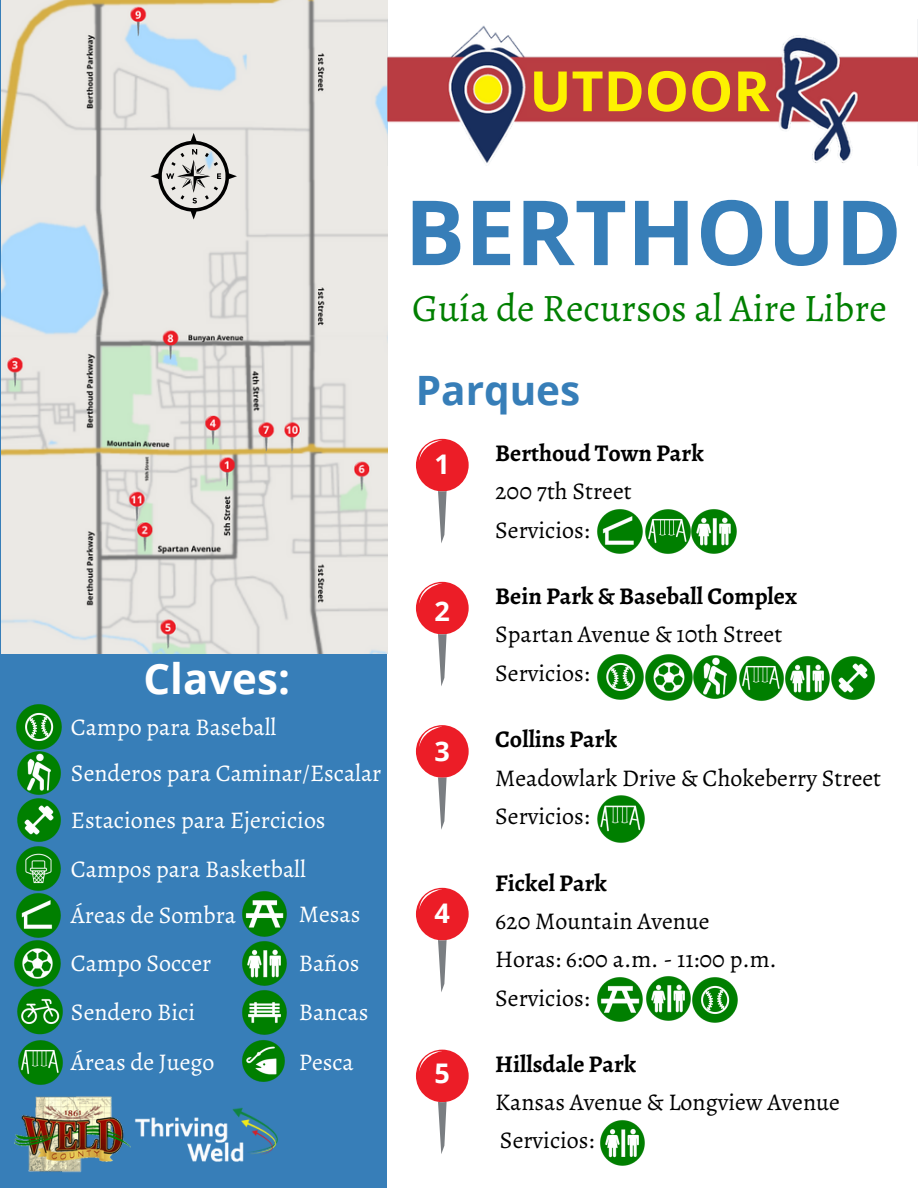
<style>
.page{position:relative;width:918px;height:1188px;background:#fff}
.page>*{position:absolute;margin:0;border:0;box-sizing:border-box;transform-origin:0 0}
.t1{font:700 90px "Open Sans";color:#377eb8}
.t2{font:700 55.65px "Open Sans";color:#fdf200}
.t3{font:700 42px "Open Sans";color:#fff}
.t4{font:700 40.5px "Open Sans";color:#377eb8}
.t5{font:39px "Alegreya";color:#007f00}
.t6{font:700 27px "Open Sans";color:#fff}
.t7{font:24px/38.2px "Alegreya";color:#000}
.t8{font:24px "Alegreya";color:#fff}
.t9{font:700 24px "Alegreya";color:#000}
</style>
<div class="page">
<div style="left:0;top:0;width:387px;height:1188px;background:#377eb8"></div>
<img style="left:2px;top:0;width:385px;height:654px">
<img style="left:387px;top:19px;width:531px;height:147px">
<div style="left:528px;top:63px;width:238px;height:53px;background:#b93d42"></div>
<img style="left:15px;top:1096px;width:116px;height:77px">
<img style="left:135px;top:1107px;width:143px;height:55px">
<img style="left:242px;top:891px;width:45px;height:46px">
<img style="left:16px;top:846px;width:45px;height:92px">
<img style="left:242px;top:1040px;width:43px;height:42px">
<img style="left:242px;top:941px;width:45px;height:45px">
<img style="left:597px;top:509px;width:46px;height:45px">
<img style="left:645px;top:509px;width:92px;height:45px">
<img style="left:18px;top:1040px;width:45px;height:45px">
<svg style="left:150px;top:133px;width:87px;height:87px;background:#c5c3c1"></svg>
<div style="left:416px;top:439px;width:53px;height:52px;background:#ec1d27;border-radius:50%"></div>
<svg style="left:438px;top:491px;width:9px;height:52px"></svg>
<svg style="left:419px;top:440px;width:23px;height:20px"></svg>
<img style="left:645px;top:654px;width:48px;height:47px">
<img style="left:597px;top:654px;width:47px;height:46px">
<img style="left:693px;top:655px;width:44px;height:44px">
<img style="left:739px;top:656px;width:136px;height:45px">
<div style="left:416px;top:582px;width:53px;height:52px;background:#ec1d27;border-radius:50%"></div>
<svg style="left:438px;top:634px;width:9px;height:52px"></svg>
<svg style="left:419px;top:583px;width:23px;height:20px"></svg>
<div style="left:416px;top:725px;width:53px;height:53px;background:#ec1d27;border-radius:50%"></div>
<svg style="left:438px;top:777px;width:9px;height:53px"></svg>
<svg style="left:419px;top:726px;width:23px;height:21px"></svg>
<img style="left:597px;top:795px;width:48px;height:48px">
<img style="left:597px;top:977px;width:46px;height:45px">
<img style="left:646px;top:976px;width:45px;height:45px">
<img style="left:692px;top:977px;width:46px;height:46px">
<img style="left:600px;top:1120px;width:45px;height:46px">
<div style="left:416px;top:888px;width:53px;height:52px;background:#ec1d27;border-radius:50%"></div>
<svg style="left:438px;top:940px;width:9px;height:52px"></svg>
<svg style="left:419px;top:889px;width:23px;height:20px"></svg>
<div style="left:416px;top:1050px;width:53px;height:52px;background:#ec1d27;border-radius:50%"></div>
<svg style="left:438px;top:1102px;width:9px;height:52px"></svg>
<svg style="left:419px;top:1050px;width:23px;height:21px"></svg>
<img style="left:17px;top:989px;width:46px;height:46px">
<img style="left:17px;top:751px;width:44px;height:44px">
<img style="left:242px;top:990px;width:45px;height:45px">
<img style="left:16px;top:704px;width:46px;height:46px">
<img style="left:17px;top:798px;width:44px;height:44px">
<img style="left:14px;top:940px;width:47px;height:47px">
<p class="t2" style="left:529px;top:52px;width:242px">UTDOOR</p>
<p class="t3" style="left:144px;top:649px;width:148px">Claves:</p>
<p class="t8" style="left:71px;top:710px;width:207px">Campo para Baseball</p>
<p class="t8" style="left:71px;top:757px;width:312px">Senderos para Caminar/Escalar</p>
<p class="t8" style="left:71px;top:804px;width:256px">Estaciones para Ejercicios</p>
<p class="t8" style="left:71px;top:852px;width:236px">Campos para Basketball</p>
<p class="t8" style="left:71px;top:899px;width:167px">Áreas de Sombra</p>
<p class="t8" style="left:299px;top:897px;width:63px">Mesas</p>
<p class="t8" style="left:71px;top:947px;width:142px">Campo Soccer</p>
<p class="t8" style="left:299px;top:947px;width:62px">Baños</p>
<p class="t8" style="left:71px;top:996px;width:126px">Sendero Bici</p>
<p class="t8" style="left:299px;top:996px;width:71px">Bancas</p>
<p class="t8" style="left:71px;top:1046px;width:145px">Áreas de Juego</p>
<p class="t8" style="left:299px;top:1046px;width:56px">Pesca</p>
<p class="t1" style="left:405px;top:169px;width:499px">BERTHOUD</p>
<p class="t5" style="left:412px;top:282px;width:476px">Guía de Recursos al Aire Libre</p>
<p class="t4" style="left:416px;top:362px;width:166px">Parques</p>
<p class="t6" style="left:435px;top:445px;width:17px">1</p>
<p class="t6" style="left:435px;top:592px;width:17px">2</p>
<p class="t6" style="left:435px;top:733px;width:17px">3</p>
<p class="t6" style="left:435px;top:894px;width:17px">4</p>
<p class="t6" style="left:435px;top:1054px;width:17px">5</p>
<p class="t9" style="left:495px;top:437px;width:210px">Berthoud Town Park</p>
<p class="t7" style="left:495px;top:472px;width:138px">200 7th Street</p>
<p class="t7" style="left:495px;top:510px;width:96px">Servicios:</p>
<p class="t9" style="left:495px;top:580px;width:303px">Bein Park &amp; Baseball Complex</p>
<p class="t7" style="left:495px;top:615px;width:289px">Spartan Avenue &amp; 10th Street</p>
<p class="t7" style="left:495px;top:653px;width:96px">Servicios:</p>
<p class="t9" style="left:495px;top:723px;width:123px">Collins Park</p>
<p class="t7" style="left:495px;top:758px;width:387px">Meadowlark Drive &amp; Chokeberry Street<br>Servicios:</p>
<p class="t9" style="left:495px;top:867px;width:113px">Fickel Park</p>
<p class="t7" style="left:495px;top:902px;width:216px">620 Mountain Avenue</p>
<p class="t7" style="left:495px;top:940px;width:283px">Horas: 6:00 a.m. - 11:00 p.m.</p>
<p class="t7" style="left:495px;top:978px;width:96px">Servicios:</p>
<p class="t9" style="left:495px;top:1047px;width:143px">Hillsdale Park</p>
<p class="t7" style="left:495px;top:1083px;width:346px">Kansas Avenue &amp; Longview Avenue</p>
<p class="t7" style="left:500px;top:1121px;width:96px">Servicios:</p>
</div>
